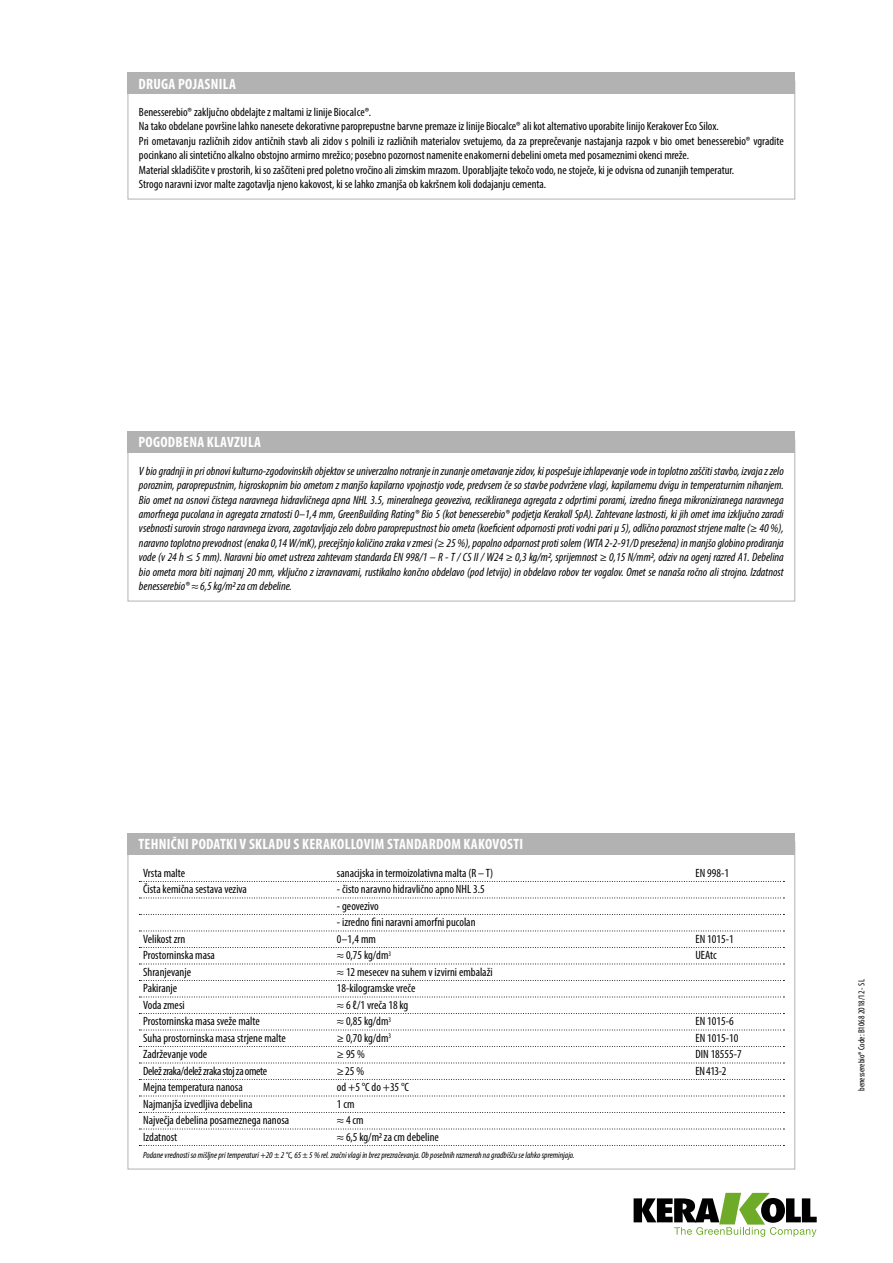
<style>
.page{position:relative;width:893px;height:1263px;background:#fff}
.page>*{position:absolute;margin:0;border:0;box-sizing:border-box;transform-origin:0 0}
.t1{font:700 condensed 15px "Myriad Pro";letter-spacing:.02em;color:#fff}
.t2{font:condensed 12px/14.4px "Myriad Pro";color:#000}
.t3{font:italic condensed 12px/14.4px "Myriad Pro";color:#000;text-align:justify}
.t4{font:condensed 12px "Myriad Pro";letter-spacing:-.03em;color:#000}
.t5{font:italic condensed 9px "Myriad Pro";color:#000}
.t6{font:condensed 9px "Myriad Pro";color:#000}
</style>
<div class="page">
<svg style="left:634px;top:1193px;width:183px;height:44px"></svg>
<div style="left:128px;top:431px;width:667px;height:21px;background:#b3b2b2"></div>
<svg style="left:139px;top:881px;width:645px;height:1px"></svg>
<svg style="left:139px;top:897px;width:645px;height:1px"></svg>
<svg style="left:139px;top:914px;width:645px;height:1px"></svg>
<svg style="left:139px;top:930px;width:645px;height:1px"></svg>
<svg style="left:139px;top:947px;width:645px;height:1px"></svg>
<svg style="left:139px;top:963px;width:645px;height:1px"></svg>
<svg style="left:139px;top:980px;width:645px;height:1px"></svg>
<svg style="left:139px;top:996px;width:645px;height:1px"></svg>
<svg style="left:139px;top:1013px;width:645px;height:1px"></svg>
<svg style="left:139px;top:1029px;width:645px;height:1px"></svg>
<svg style="left:139px;top:1046px;width:645px;height:1px"></svg>
<svg style="left:139px;top:1062px;width:645px;height:1px"></svg>
<svg style="left:139px;top:1079px;width:645px;height:1px"></svg>
<svg style="left:139px;top:1095px;width:645px;height:1px"></svg>
<svg style="left:139px;top:1112px;width:645px;height:1px"></svg>
<svg style="left:139px;top:1128px;width:645px;height:1px"></svg>
<svg style="left:139px;top:1145px;width:645px;height:1px"></svg>
<div style="left:128px;top:833px;width:667px;height:21px;background:#b3b2b2"></div>
<div style="left:128px;top:81px;width:667px;height:118px;border:1px solid #b3b2b2"></div>
<div style="left:128px;top:72px;width:667px;height:22px;background:#b3b2b2"></div>
<p class="t1" style="left:138px;top:74px;width:99px">DRUGA POJASNILA</p>
<p class="t2" style="left:139px;top:105px;width:646px">Benesserebio® zaključno obdelajte z maltami iz linije Biocalce®.<br>Na tako obdelane površine lahko nanesete dekorativne paroprepustne barvne premaze iz linije Biocalce® ali kot alternativo uporabite linijo Kerakover Eco Silox.<br>Pri ometavanju različnih zidov antičnih stavb ali zidov s polnili iz različnih materialov svetujemo, da za preprečevanje nastajanja razpok v bio omet benesserebio® vgradite pocinkano ali sintetično alkalno obstojno armirno mrežico; posebno pozornost namenite enakomerni debelini ometa med posameznimi okenci mreže.<br>Material skladiščite v prostorih, ki so zaščiteni pred poletno vročino ali zimskim mrazom. Uporabljajte tekočo vodo, ne stoječe, ki je odvisna od zunanjih temperatur.<br>Strogo naravni izvor malte zagotavlja njeno kakovost, ki se lahko zmanjša ob kakršnem koli dodajanju cementa.</p>
<p class="t1" style="left:138px;top:433px;width:124px">POGODBENA KLAVZULA</p>
<p class="t3" style="left:139px;top:463px;width:646px">V bio gradnji in pri obnovi kulturno-zgodovinskih objektov se univerzalno notranje in zunanje ometavanje zidov, ki pospešuje izhlapevanje vode in toplotno zaščiti stavbo, izvaja z zelo poroznim, paroprepustnim, higroskopnim bio ometom z manjšo kapilarno vpojnostjo vode, predvsem če so stavbe podvržene vlagi, kapilarnemu dvigu in temperaturnim nihanjem.<br>Bio omet na osnovi čistega naravnega hidravličnega apna NHL 3.5, mineralnega geoveziva, recikliranega agregata z odprtimi porami, izredno finega mikroniziranega naravnega amorfnega pucolana in agregata zrnatosti 0–1,4 mm, GreenBuilding Rating® Bio 5 (kot benesserebio® podjetja Kerakoll SpA). Zahtevane lastnosti, ki jih omet ima izključno zaradi vsebnosti surovin strogo naravnega izvora, zagotavljajo zelo dobro paroprepustnost bio ometa (koeficient odpornosti proti vodni pari μ 5), odlično poroznost strjene malte (≥ 40 %), naravno toplotno prevodnost (enaka0,14 W/mK), precejšnjo količino zraka v zmesi (≥ 25 %), popolno odpornost proti solem (WTA 2-2-91/D presežena) in manjšo globino prodiranja vode (v 24 h ≤ 5 mm). Naravni bio omet ustreza zahtevam standarda EN 998/1 – R - T / CS II / W24 ≥ 0,3 kg/m2, sprijemnost ≥ 0,15 N/mm2, odziv na ogenj razred A1. Debelina bio ometa mora biti najmanj 20 mm, vključno z izravnavami, rustikalno končno obdelavo (pod letvijo) in obdelavo robov ter vogalov. Omet se nanaša ročno ali strojno. Izdatnost benesserebio® ≈ 6,5 kg/m2 za cm debeline.</p>
<p class="t1" style="left:138px;top:835px;width:386px">TEHNIČNI PODATKI V SKLADU S KERAKOLLOVIM STANDARDOM KAKOVOSTI</p>
<p class="t2" style="left:143px;top:865px;width:43px">Vrsta malte</p>
<p class="t2" style="left:337px;top:865px;width:158px">sanacijska in termoizolativna malta (R – T)</p>
<p class="t2" style="left:695px;top:865px;width:35px">EN 998-1</p>
<p class="t2" style="left:143px;top:882px;width:105px">Čista kemična sestava veziva</p>
<p class="t2" style="left:337px;top:882px;width:149px">- čisto naravno hidravlično apno NHL 3.5</p>
<p class="t2" style="left:337px;top:898px;width:43px">- geovezivo</p>
<p class="t2" style="left:337px;top:915px;width:140px">- izredno fini naravni amorfni pucolan</p>
<p class="t2" style="left:143px;top:931px;width:44px">Velikost zrn</p>
<p class="t2" style="left:337px;top:931px;width:40px">0–1,4 mm</p>
<p class="t2" style="left:695px;top:931px;width:40px">EN 1015-1</p>
<p class="t2" style="left:143px;top:948px;width:73px">Prostorninska masa</p>
<p class="t2" style="left:337px;top:948px;width:56px">≈ 0,75 kg/dm<sup>3</sup></p>
<p class="t2" style="left:695px;top:948px;width:23px">UEAtc</p>
<p class="t2" style="left:143px;top:964px;width:49px">Shranjevanje</p>
<p class="t2" style="left:337px;top:964px;width:157px">≈ 12 mesecev na suhem v izvirni embalaži</p>
<p class="t2" style="left:143px;top:981px;width:36px">Pakiranje</p>
<p class="t2" style="left:337px;top:981px;width:80px">18-kilogramske vreče</p>
<p class="t2" style="left:143px;top:997px;width:43px">Voda zmesi</p>
<p class="t2" style="left:337px;top:997px;width:73px">≈ 6 ℓ/1 vreča 18 kg</p>
<p class="t2" style="left:143px;top:1014px;width:118px">Prostorninska masa sveže malte</p>
<p class="t2" style="left:337px;top:1014px;width:56px">≈ 0,85 kg/dm<sup>3</sup></p>
<p class="t2" style="left:695px;top:1014px;width:40px">EN 1015-6</p>
<p class="t2" style="left:143px;top:1030px;width:144px">Suha prostorninska masa strjene malte</p>
<p class="t2" style="left:337px;top:1030px;width:56px">≥ 0,70 kg/dm<sup>3</sup></p>
<p class="t2" style="left:695px;top:1030px;width:44px">EN 1015-10</p>
<p class="t2" style="left:143px;top:1047px;width:65px">Zadrževanje vode</p>
<p class="t2" style="left:337px;top:1047px;width:29px">≥ 95 %</p>
<p class="t2" style="left:695px;top:1047px;width:48px">DIN 18555-7</p>
<p class="t4" style="left:143px;top:1064px;width:125px">Delež zraka/delež zraka stoj za omete</p>
<p class="t2" style="left:337px;top:1063px;width:29px">≥ 25 %</p>
<p class="t2" style="left:695px;top:1063px;width:33px">EN 413-2</p>
<p class="t2" style="left:143px;top:1080px;width:101px">Mejna temperatura nanosa</p>
<p class="t2" style="left:337px;top:1080px;width:74px">od +5 °C do +35 °C</p>
<p class="t2" style="left:143px;top:1096px;width:111px">Najmanjša izvedljiva debelina</p>
<p class="t2" style="left:337px;top:1096px;width:19px">1 cm</p>
<p class="t2" style="left:143px;top:1113px;width:148px">Največja debelina posameznega nanosa</p>
<p class="t2" style="left:337px;top:1113px;width:28px">≈ 4 cm</p>
<p class="t2" style="left:143px;top:1129px;width:36px">Izdatnost</p>
<p class="t2" style="left:337px;top:1129px;width:103px">≈ 6,5 kg/m2 za cm debeline</p>
<p class="t5" style="left:143px;top:1150px;width:433px">Podane vrednosti so mišljne pri temperaturi +20 ± 2 °C, 65 ± 5 % rel. zračni vlagi in brez prezračevanja. Ob posebnih razmerah na gradbišču se lahko spreminjajo.</p>
<p class="t6" style="left:856px;top:1091px;width:113px;rotate:-90deg">benesserebio® Code: B1068 2018/12 - SL</p>
</div>
